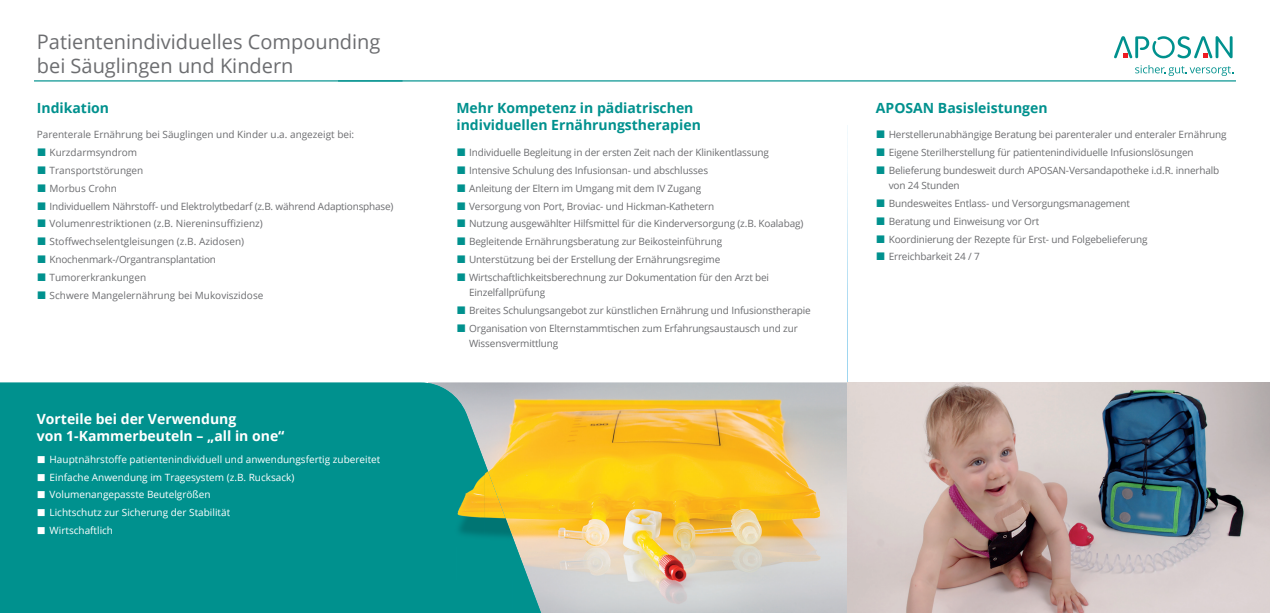
<style>
.page{position:relative;width:1270px;height:613px;background:#fff}
.page>*{position:absolute;margin:0;border:0;box-sizing:border-box;transform-origin:0 0}
.t1{font:20px/24px "Open Sans";color:#6c6d70}
.t2{font:700 14px/17px "Open Sans";color:#00918e}
.t3{font:700 14px/17px "Open Sans";color:#fff}
.t4{font:10px/15px "Open Sans";letter-spacing:-.015em;color:#6c6d70}
.t5{font:10px "Open Sans";color:#fff}
.s1{color:#00918e}
</style>
<div class="page">
<img style="left:625px;top:382px;width:645px;height:230px">
<svg style="left:0;top:382px;width:625px;height:230px;background:#329c86"></svg>
<img style="left:428px;top:383px;width:37px;height:32px">
<div style="left:428px;top:415px;width:28px;height:197px;background:#00918e"></div>
<img style="left:456px;top:543px;width:85px;height:69px">
<img style="left:455px;top:411px;width:30px;height:132px">
<img style="left:485px;top:462px;width:30px;height:81px">
<hr style="left:34px;top:80px;width:369px;height:1px;background:#00918e">
<hr style="left:338px;top:80px;width:898px;height:1px;background:#00918e">
<img style="left:848px;top:125px;width:1px;height:288px">
<svg style="left:1135px;top:65px;width:98px;height:11px"></svg>
<svg style="left:1114px;top:36px;width:119px;height:22px"></svg>
<h1 class="t1" style="left:37px;top:29px;width:345px">Patientenindividuelles Compounding bei Säuglingen und Kindern</h1>
<h2 class="t2" style="left:37px;top:99px;width:74px">Indikation</h2>
<p class="t4" style="left:37px;top:126px;width:319px">Parenterale Ernährung bei Säuglingen und Kinder u.a. angezeigt bei:</p>
<p class="t4" style="left:37px;top:144px;width:102px"><span class="s1">■</span> Kurzdarmsyndrom</p>
<p class="t4" style="left:37px;top:162px;width:108px"><span class="s1">■</span> Transportstörungen</p>
<p class="t4" style="left:37px;top:180px;width:82px"><span class="s1">■</span> Morbus Crohn</p>
<p class="t4" style="left:37px;top:198px;width:358px"><span class="s1">■</span> Individuellem Nährstoff- und Elektrolytbedarf (z.B. während Adaptionsphase)</p>
<p class="t4" style="left:37px;top:216px;width:227px"><span class="s1">■</span> Volumenrestriktionen (z.B. Niereninsuffizienz)</p>
<p class="t4" style="left:37px;top:234px;width:209px"><span class="s1">■</span> Stoffwechselentgleisungen (z.B. Azidosen)</p>
<p class="t4" style="left:37px;top:251px;width:181px"><span class="s1">■</span> Knochenmark-/Organtransplantation</p>
<p class="t4" style="left:37px;top:269px;width:111px"><span class="s1">■</span> Tumorerkrankungen</p>
<p class="t4" style="left:37px;top:287px;width:228px"><span class="s1">■</span> Schwere Mangelernährung bei Mukoviszidose</p>
<h2 class="t3" style="left:37px;top:409px;width:249px">Vorteile bei der Verwendung<br>von 1-Kammerbeuteln – „all in one“</h2>
<p class="t5" style="left:37px;top:452px;width:345px">■ Hauptnährstoffe patientenindividuell und anwendungsfertig zubereitet</p>
<p class="t5" style="left:37px;top:470px;width:259px">■ Einfache Anwendung im Tragesystem (z.B. Rucksack)</p>
<p class="t5" style="left:37px;top:487px;width:175px">■ Volumenangepasste Beutelgrößen</p>
<p class="t5" style="left:37px;top:505px;width:195px">■ Lichtschutz zur Sicherung der Stabilität</p>
<p class="t5" style="left:37px;top:523px;width:78px">■ Wirtschaftlich</p>
<h2 class="t2" style="left:456px;top:99px;width:246px">Mehr Kompetenz in pädiatrischen individuellen Ernährungstherapien</h2>
<h2 class="t2" style="left:876px;top:99px;width:173px">APOSAN Basisleistungen</h2>
<p class="t4" style="left:876px;top:127px;width:352px"><span class="s1">■</span> Herstellerunabhängige Beratung bei parenteraler und enteraler Ernährung</p>
<p class="t4" style="left:876px;top:144px;width:319px"><span class="s1">■</span> Eigene Sterilherstellung für patientenindividuelle Infusionslösungen</p>
<p class="t4" style="left:889px;top:162px;width:332px;text-indent:-13px"><span class="s1">■</span> Belieferung bundesweit durch APOSAN-Versandapotheke i.d.R. innerhalb von 24 Stunden</p>
<p class="t4" style="left:876px;top:195px;width:256px"><span class="s1">■</span> Bundesweites Entlass- und Versorgungsmanagement</p>
<p class="t4" style="left:876px;top:213px;width:165px"><span class="s1">■</span> Beratung und Einweisung vor Ort</p>
<p class="t4" style="left:876px;top:231px;width:273px"><span class="s1">■</span> Koordinierung der Rezepte für Erst- und Folgebelieferung</p>
<p class="t4" style="left:876px;top:249px;width:105px"><span class="s1">■</span> Erreichbarkeit 24 / 7</p>
<p class="t4" style="left:456px;top:144px;width:314px"><span class="s1">■</span> Individuelle Begleitung in der ersten Zeit nach der Klinikentlassung</p>
<p class="t4" style="left:456px;top:162px;width:253px"><span class="s1">■</span> Intensive Schulung des Infusionsan- und abschlusses</p>
<p class="t4" style="left:456px;top:180px;width:246px"><span class="s1">■</span> Anleitung der Eltern im Umgang mit dem IV Zugang</p>
<p class="t4" style="left:456px;top:198px;width:259px"><span class="s1">■</span> Versorgung von Port, Broviac- und Hickman-Kathetern</p>
<p class="t4" style="left:456px;top:216px;width:348px"><span class="s1">■</span> Nutzung ausgewählter Hilfsmittel für die Kinderversorgung (z.B. Koalabag)</p>
<p class="t4" style="left:456px;top:234px;width:267px"><span class="s1">■</span> Begleitende Ernährungsberatung zur Beikosteinführung</p>
<p class="t4" style="left:456px;top:251px;width:265px"><span class="s1">■</span> Unterstützung bei der Erstellung der Ernährungsregime</p>
<p class="t4" style="left:469px;top:269px;width:301px;text-indent:-13px"><span class="s1">■</span> Wirtschaftlichkeitsberechnung zur Dokumentation für den Arzt bei<br>Einzelfallprüfung</p>
<p class="t4" style="left:456px;top:302px;width:356px"><span class="s1">■</span> Breites Schulungsangebot zur künstlichen Ernährung und Infusionstherapie</p>
<p class="t4" style="left:469px;top:320px;width:330px;text-indent:-13px"><span class="s1">■</span> Organisation von Elternstammtischen zum Erfahrungsaustausch und zur<br>Wissensvermittlung</p>
</div>
